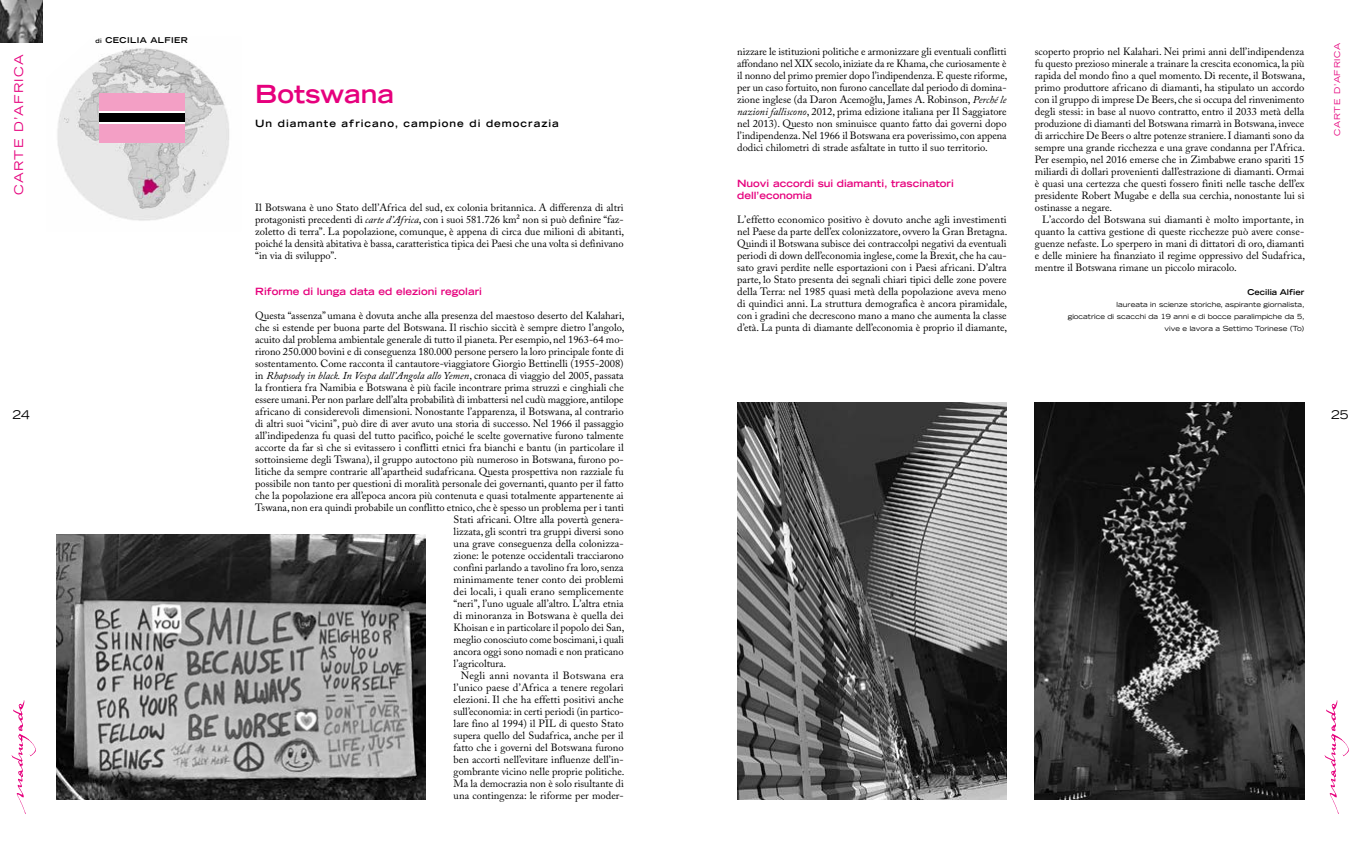
<style>
.page{position:relative;width:1361px;height:842px;background:#fff}
.page>*{position:absolute;margin:0;border:0;box-sizing:border-box;transform-origin:0 0}
.t1{font:700 expanded 25px "Trade Gothic LH";color:#e6007d}
.t2{font:expanded 12px "Trade Gothic LH";letter-spacing:.1em;color:#e6007d}
.t3{font:expanded 12px "Trade Gothic LH";color:#000}
.t4{font:10.5px/12px "Adobe Caslon Pro";color:#000;text-align:justify}
.t5{font:italic 10.5px "Adobe Caslon Pro";color:#000}
.t6{font:10.5px "Adobe Caslon Pro";letter-spacing:.02em;color:#000}
.t7{font:700 expanded 10px/12px "Trade Gothic LH";color:#e6007d}
.t8{font:700 expanded 10px "Trade Gothic LH";letter-spacing:.1em;color:#000}
.t9{font:700 expanded 8px "Trade Gothic LH";letter-spacing:.05em;color:#000}
.t10{font:expanded 8px "Trade Gothic LH";letter-spacing:.1em;color:#e6007d}
.t11{font:700 expanded 8px "Trade Gothic LH";color:#000}
.t12{font:expanded 7px/12px "Trade Gothic LH";color:#000;text-align:right}
.s1{font-size:6px}
.s2{font-style:italic}
.s3{font-style:normal}
</style>
<div class="page">
<img style="left:1324px;top:700px;width:25px;height:114px">
<img style="left:12px;top:700px;width:24px;height:114px">
<img style="left:0;top:0;width:43px;height:43px">
<img style="left:57px;top:48px;width:172px;height:173px">
<div style="left:100px;top:93px;width:85px;height:50px;background:#f39fc5"></div>
<img style="left:1035px;top:403px;width:269px;height:396px">
<img style="left:737px;top:403px;width:269px;height:396px">
<img style="left:57px;top:535px;width:368px;height:264px">
<svg style="left:100px;top:112px;width:85px;height:12px"></svg>
<div style="left:100px;top:114px;width:85px;height:8px;background:#000"></div>
<p class="t9" style="left:96px;top:34px;width:94px"><span class="s1">di</span> CECILIA ALFIER</p>
<p class="t10" style="left:1332px;top:136px;width:95px;rotate:-90deg">CARTE D’AFRICA</p>
<p class="t4" style="left:1035px;top:45px;width:272px">scoperto proprio nel Kalahari. Nei primi anni dell’indipendenza fu questo prezioso minerale a trainare la crescita economica, la più rapida del mondo fino a quel momento. Di recente, il Botswana, primo produttore africano di diamanti, ha stipulato un accordo con il gruppo di imprese De Beers, che si occupa del rinvenimento degli stessi: in base al nuovo contratto, entro il 2033 metà della produzione di diamanti del Botswana rimarrà in Botswana, invece di arricchire De Beers o altre potenze straniere. I diamanti sono da sempre una grande ricchezza e una grave condanna per l’Africa.<br>Per esempio, nel 2016 emerse che in Zimbabwe erano spariti 15 miliardi di dollari provenienti dall’estrazione di diamanti. Ormai è quasi una certezza che questi fossero finiti nelle tasche dell’ex presidente Robert Mugabe e della sua cerchia, nonostante lui si ostinasse a negare.</p>
<p class="t4" style="left:1035px;top:213px;width:272px;text-indent:7px">L’accordo del Botswana sui diamanti è molto importante, in quanto la cattiva gestione di queste ricchezze può avere conse&shy;guenze nefaste. Lo sperpero in mani di dittatori di oro, diamanti e delle miniere ha finanziato il regime oppressivo del Sudafrica, mentre il Botswana rimane un piccolo miracolo.</p>
<p class="t11" style="left:1247px;top:286px;width:58px">Cecilia Alfier</p>
<p class="t12" style="left:1067px;top:298px;width:238px">laureata in scienze storiche, aspirante giornalista,<br>giocatrice di scacchi da 19 anni e di bocce paralimpiche da 5, vive e lavora a Settimo Torinese (To)</p>
<p class="t2" style="left:11px;top:195px;width:142px;rotate:-90deg">CARTE D’AFRICA</p>
<p class="t4" style="left:737px;top:45px;width:272px">nizzare le istituzioni politiche e armonizzare gli eventuali conflitti affondano nel XIX secolo, iniziate da re Khama, che curiosamente è il nonno del primo premier dopo l’indipendenza. E queste riforme, per un caso fortuito, non furono cancellate dal periodo di domina&shy;zione inglese (da Daron Acemoğlu, James A. Robinson, <span class="s2">Perché le nazioni falliscono</span>, 2012, prima edizione italiana per Il Saggiatore nel 2013). Questo non sminuisce quanto fatto dai governi dopo l’indipendenza. Nel 1966 il Botswana era poverissimo, con appena dodici chilometri di strade asfaltate in tutto il suo territorio.</p>
<h1 class="t1" style="left:255px;top:77px;width:140px">Botswana</h1>
<p class="t8" style="left:255px;top:116px;width:305px">Un diamante africano, campione di democrazia</p>
<p class="t7" style="left:737px;top:177px;width:218px">Nuovi accordi sui diamanti, trascinatori dell’economia</p>
<p class="t4" style="left:737px;top:213px;width:272px">L’effetto economico positivo è dovuto anche agli investimenti nel Paese da parte dell’ex colonizzatore, ovvero la Gran Bretagna.<br>Quindi il Botswana subisce dei contraccolpi negativi da eventuali periodi di down dell’economia inglese, come la Brexit, che ha cau&shy;sato gravi perdite nelle esportazioni con i Paesi africani. D’altra parte, lo Stato presenta dei segnali chiari tipici delle zone povere della Terra: nel 1985 quasi metà della popolazione aveva meno di quindici anni. La struttura demografica è ancora piramidale, con i gradini che decrescono mano a mano che aumenta la classe d’età. La punta di diamante dell’economia è proprio il diamante,</p>
<p class="t4" style="left:255px;top:201px;width:370px">Il Botswana è uno Stato dell’Africa del sud, ex colonia britannica. A differenza di altri protagonisti precedenti di <span class="s2">carte d’Africa</span>, con i suoi 581.726 km² non si può definire “faz&shy;zoletto di terra”. La popolazione, comunque, è appena di circa due milioni di abitanti, poiché la densità abitativa è bassa, caratteristica tipica dei Paesi che una volta si definivano “in via di sviluppo”.</p>
<p class="t7" style="left:255px;top:285px;width:228px">Riforme di lunga data ed elezioni regolari</p>
<p class="t4" style="left:255px;top:309px;width:371px">Questa “assenza” umana è dovuta anche alla presenza del maestoso deserto del Kalahari,</p>
<p class="t4" style="left:255px;top:321px;width:371px">che si estende per buona parte del Botswana. Il rischio siccità è sempre dietro l’angolo,</p>
<p class="t4" style="left:255px;top:333px;width:370px">acuito dal problema ambientale generale di tutto il pianeta. Per esempio, nel 1963-64 mo-</p>
<p class="t4" style="left:255px;top:345px;width:370px">rirono 250.000 bovini e di conseguenza 180.000 persone persero la loro principale fonte di</p>
<p class="t4" style="left:255px;top:357px;width:370px">sostentamento. Come racconta il cantautore-viaggiatore Giorgio Bettinelli (1955-2008)</p>
<p class="t5" style="left:255px;top:369px;width:370px"><span class="s3">in</span> Rhapsody in black. In Vespa dall’Angola allo Yemen<span class="s3">, cronaca di viaggio del 2005, passata</span></p>
<p class="t4" style="left:255px;top:381px;width:370px">la frontiera fra Namibia e Botswana è più facile incontrare prima struzzi e cinghiali che</p>
<p class="t4" style="left:255px;top:393px;width:370px">essere umani. Per non parlare dell’alta probabilità di imbattersi nel cudù maggiore, antilope</p>
<p class="t4" style="left:255px;top:405px;width:370px">africano di considerevoli dimensioni. Nonostante l’apparenza, il Botswana, al contrario</p>
<p class="t4" style="left:255px;top:417px;width:370px">di altri suoi “vicini”, può dire di aver avuto una storia di successo. Nel 1966 il passaggio</p>
<p class="t4" style="left:255px;top:429px;width:370px">all’indipedenza fu quasi del tutto pacifico, poiché le scelte governative furono talmente</p>
<p class="t4" style="left:255px;top:441px;width:370px">accorte da far sì che si evitassero i conflitti etnici fra bianchi e bantu (in particolare il</p>
<p class="t4" style="left:255px;top:453px;width:370px">sottoinsieme degli Tswana), il gruppo autoctono più numeroso in Botswana, furono po-</p>
<p class="t4" style="left:255px;top:465px;width:370px">litiche da sempre contrarie all’apartheid sudafricana. Questa prospettiva non razziale fu</p>
<p class="t4" style="left:255px;top:477px;width:370px">possibile non tanto per questioni di moralità personale dei governanti, quanto per il fatto</p>
<p class="t4" style="left:255px;top:489px;width:370px">che la popolazione era all’epoca ancora più contenuta e quasi totalmente appartenente ai</p>
<p class="t4" style="left:255px;top:501px;width:370px">Tswana, non era quindi probabile un conflitto etnico, che è spesso un problema per i tanti</p>
<p class="t4" style="left:454px;top:513px;width:172px">Stati africani. Oltre alla povertà genera-</p>
<p class="t4" style="left:454px;top:525px;width:172px">lizzata, gli scontri tra gruppi diversi sono</p>
<p class="t4" style="left:454px;top:537px;width:172px">una grave conseguenza della colonizza-</p>
<p class="t4" style="left:454px;top:549px;width:172px">zione: le potenze occidentali tracciarono</p>
<p class="t4" style="left:454px;top:561px;width:172px">confini parlando a tavolino fra loro, senza</p>
<p class="t4" style="left:454px;top:573px;width:172px">minimamente tener conto dei problemi</p>
<p class="t4" style="left:454px;top:585px;width:171px">dei locali, i quali erano semplicemente</p>
<p class="t4" style="left:454px;top:597px;width:172px">“neri”, l’uno uguale all’altro. L’altra etnia</p>
<p class="t4" style="left:454px;top:609px;width:172px">di minoranza in Botswana è quella dei</p>
<p class="t4" style="left:454px;top:621px;width:172px">Khoisan e in particolare il popolo dei San,</p>
<p class="t4" style="left:454px;top:633px;width:172px">meglio conosciuto come boscimani, i quali</p>
<p class="t4" style="left:454px;top:645px;width:171px">ancora oggi sono nomadi e non praticano</p>
<p class="t4" style="left:454px;top:657px;width:54px">l’agricoltura.</p>
<p class="t6" style="left:461px;top:669px;width:164px">Negli anni novanta il Botswana era</p>
<p class="t4" style="left:454px;top:681px;width:172px">l’unico paese d’Africa a tenere regolari</p>
<p class="t4" style="left:454px;top:693px;width:171px">elezioni. Il che ha effetti positivi anche</p>
<p class="t4" style="left:454px;top:705px;width:172px">sull’economia: in certi periodi (in partico-</p>
<p class="t4" style="left:454px;top:717px;width:171px">lare fino al 1994) il PIL di questo Stato</p>
<p class="t4" style="left:454px;top:729px;width:171px">supera quello del Sudafrica, anche per il</p>
<p class="t4" style="left:454px;top:741px;width:172px">fatto che i governi del Botswana furono</p>
<p class="t4" style="left:454px;top:753px;width:172px">ben accorti nell’evitare influenze dell’in-</p>
<p class="t4" style="left:454px;top:765px;width:172px">gombrante vicino nelle proprie politiche.</p>
<p class="t4" style="left:454px;top:777px;width:172px">Ma la democrazia non è solo risultante di</p>
<p class="t4" style="left:454px;top:789px;width:172px">una contingenza: le riforme per moder-</p>
<p class="t3" style="left:13px;top:406px;width:19px">24</p>
<p class="t3" style="left:1331px;top:406px;width:19px">25</p>
</div>
